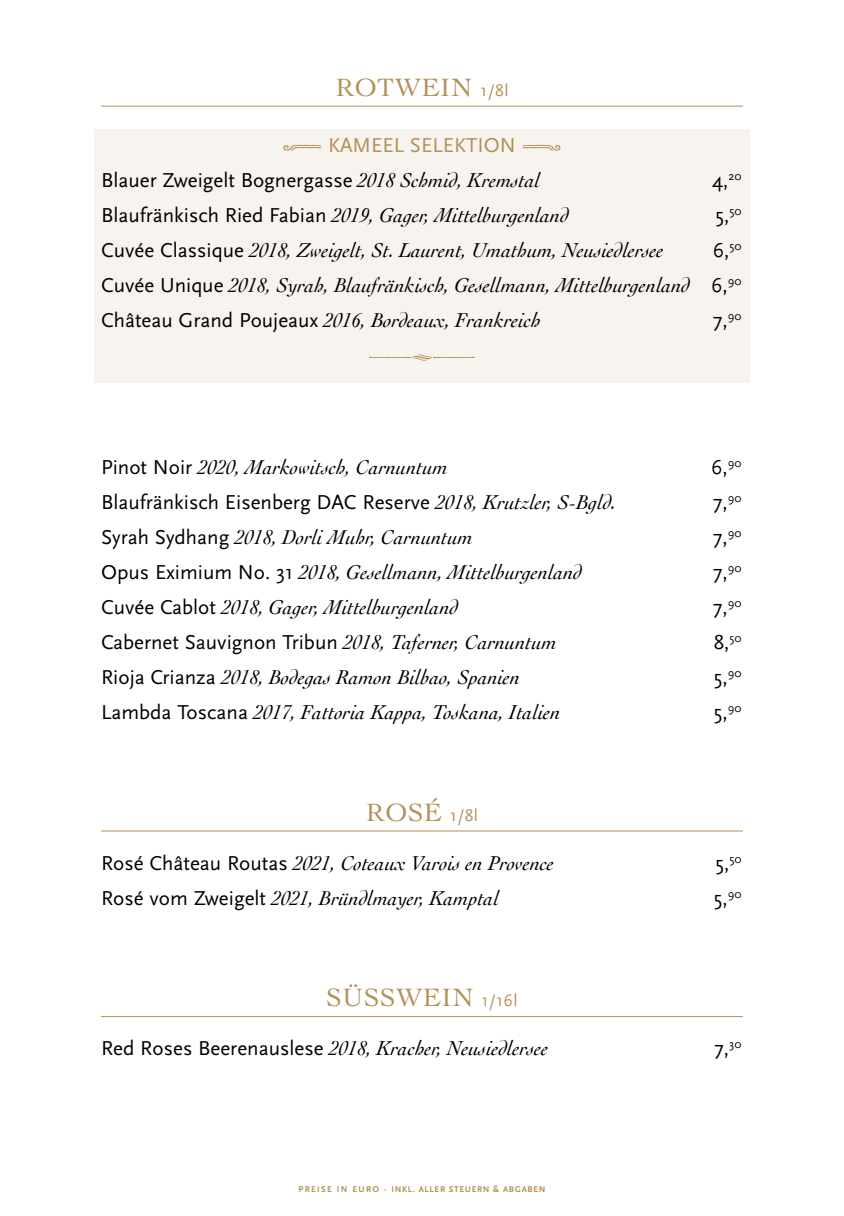
<style>
.page{position:relative;width:844px;height:1216px;background:#fff}
.page>*{position:absolute;margin:0;border:0;box-sizing:border-box;transform-origin:0 0}
.t1{font:26.25px "Cochin";letter-spacing:.02em;color:#b39057}
.t2{font:italic 21px/35px "Cochin";color:#000}
.t3{font:21px/35px "Scala Sans";color:#000}
.t4{font:700 8.75px "Scala Sans";letter-spacing:.075em;color:#b39057}
.s1{font-family:"Scala Sans";font-size:17.5px}
.s2{color:#b39057}
.s3{font-family:"Cochin";font-style:italic}
.s4{font-family:"Scala Sans";font-style:normal}
</style>
<div class="page">
<div style="left:94px;top:130px;width:655px;height:253px;background:#f7f3ee"></div>
<hr style="left:101px;top:106px;width:641px;height:1px;background:#b39057">
<hr style="left:101px;top:830px;width:641px;height:1px;background:#b39057">
<hr style="left:101px;top:1016px;width:641px;height:1px;background:#b39057">
<p class="t1" style="left:335px;top:69px;width:175px">ROTWEIN <span class="s1">1/8l</span></p>
<p class="t3" style="left:101px;top:128px;width:440px;text-indent:227px"><span class="s2">KAMEEL SELEKTION<br></span>Blauer Zweigelt Bognergasse <span class="s3">2018 Schmid, Kremstal</span></p>
<p class="t3" style="left:712px;top:163px;width:31px">4,<sup>20</sup></p>
<p class="t2" style="left:101px;top:196px;width:469px"><span class="s4">Blaufränkisch Ried Fabian</span> 2019, Gager, Mittelburgenland</p>
<p class="t3" style="left:715px;top:198px;width:27px">5,<sup>50</sup></p>
<p class="t2" style="left:101px;top:231px;width:564px"><span class="s4">Cuvée Classique</span> 2018, Zweigelt, St. Laurent, Umathum, Neusiedlersee</p>
<p class="t3" style="left:712px;top:233px;width:30px">6,<sup>50</sup></p>
<p class="t2" style="left:101px;top:266px;width:641px"><span class="s4">Cuvée Unique</span> 2018, Syrah, Blaufränkisch, Gesellmann, Mittelburgenland <span class="s4">6,</span><sup>90<br></sup><span class="s4">Château Grand Poujeaux</span> 2016, Bordeaux, Frankreich</p>
<p class="t3" style="left:712px;top:303px;width:30px">7,<sup>90</sup></p>
<p class="t2" style="left:101px;top:448px;width:348px"><span class="s4">Pinot Noir</span> 2020, Markowitsch, Carnuntum</p>
<p class="t3" style="left:711px;top:450px;width:32px">6,<sup>90</sup></p>
<p class="t3" style="left:101px;top:485px;width:516px">Blaufränkisch Eisenberg DAC Reserve <span class="s3">2018, Krutzler, S-Bgld.</span></p>
<p class="t3" style="left:712px;top:485px;width:30px">7,<sup>90</sup></p>
<p class="t2" style="left:101px;top:518px;width:373px"><span class="s4">Syrah Sydhang</span> 2018, Dorli Muhr, Carnuntum</p>
<p class="t3" style="left:712px;top:520px;width:30px">7,<sup>90</sup></p>
<p class="t2" style="left:101px;top:553px;width:482px"><span class="s4">Opus Eximium No. 31</span> 2018, Gesellmann, Mittelburgenland</p>
<p class="t3" style="left:712px;top:555px;width:30px">7,<sup>90</sup></p>
<p class="t2" style="left:101px;top:588px;width:359px"><span class="s4">Cuvée Cablot</span> 2018, Gager, Mittelburgenland</p>
<p class="t3" style="left:712px;top:590px;width:30px">7,<sup>90</sup></p>
<p class="t3" style="left:101px;top:625px;width:457px">Cabernet Sauvignon Tribun <span class="s3">2018, Taferner, Carnuntum</span></p>
<p class="t3" style="left:713px;top:625px;width:29px">8,<sup>50</sup></p>
<p class="t2" style="left:101px;top:658px;width:421px"><span class="s4">Rioja Crianza</span> 2018, Bodegas Ramon Bilbao, Spanien</p>
<p class="t3" style="left:713px;top:660px;width:29px">5,<sup>90</sup></p>
<p class="t2" style="left:101px;top:693px;width:461px"><span class="s4">Lambda Toscana</span> 2017, Fattoria Kappa, Toskana, Italien</p>
<p class="t3" style="left:713px;top:695px;width:29px">5,<sup>90</sup></p>
<p class="t1" style="left:366px;top:794px;width:114px">ROSÉ <span class="s1">1/8l</span></p>
<p class="t2" style="left:101px;top:844px;width:454px"><span class="s4">Rosé Château Routas</span> 2021, Coteaux Varois en Provence</p>
<p class="t3" style="left:715px;top:845px;width:28px">5,<sup>50</sup></p>
<p class="t2" style="left:101px;top:879px;width:399px"><span class="s4">Rosé vom Zweigelt</span> 2021, Bründlmayer, Kamptal</p>
<p class="t3" style="left:713px;top:880px;width:29px">5,<sup>90</sup></p>
<p class="t1" style="left:326px;top:979px;width:193px">SÜSSWEIN <span class="s1">1/16l</span></p>
<p class="t2" style="left:101px;top:1029px;width:449px"><span class="s4">Red Roses Beerenauslese</span> 2018, Kracher, Neusiedlersee</p>
<p class="t3" style="left:714px;top:1031px;width:29px">7,<sup>30</sup></p>
<p class="t4" style="left:298px;top:1184px;width:248px">PREISE IN EURO - INKL. ALLER STEUERN &amp; ABGABEN</p>
</div>
